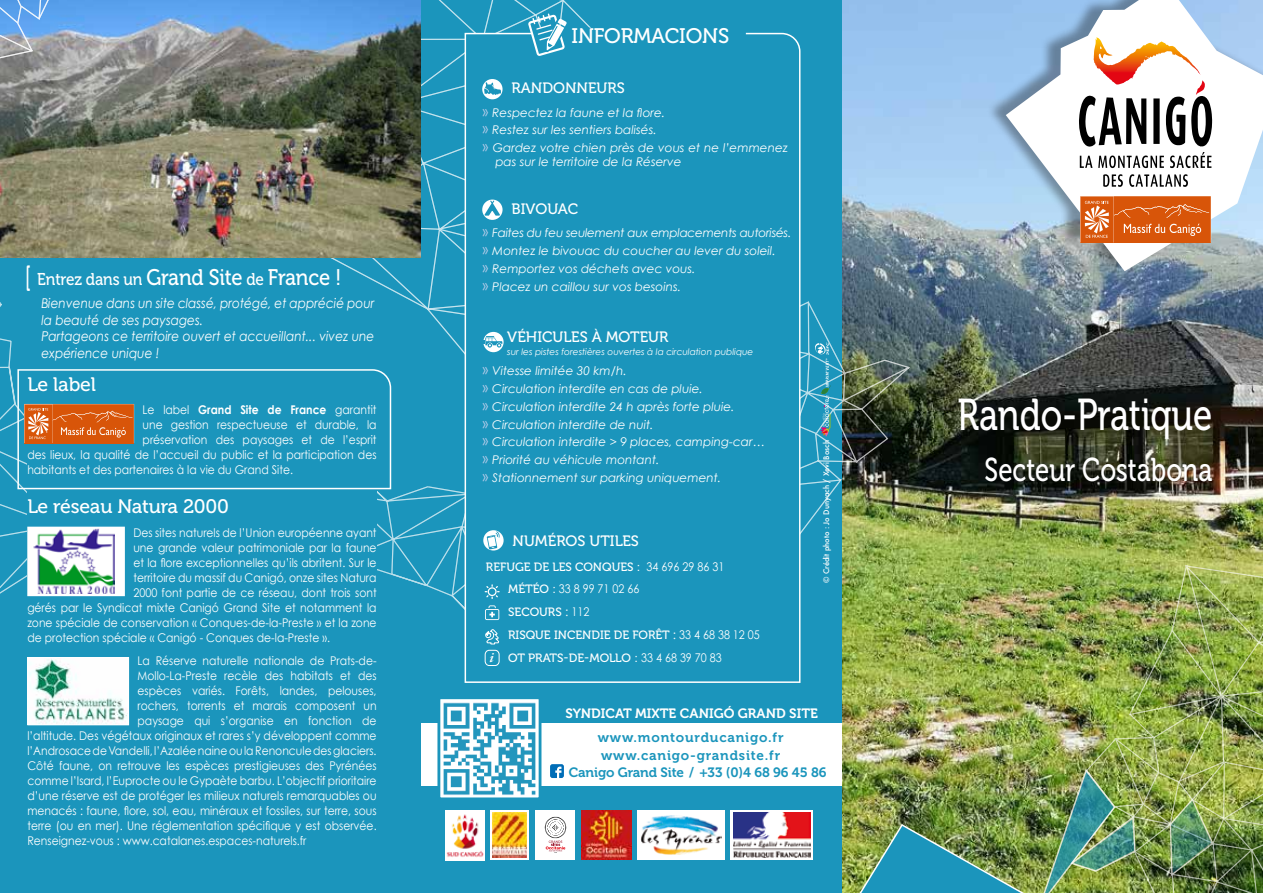
<style>
.page{position:relative;width:1263px;height:893px;background:#1b95bc}
.page>*{position:absolute;margin:0;border:0;box-sizing:border-box;transform-origin:0 0}
.t1{font:44.55px "Museo 500";color:#fff;scale:.78 1}
.t2{font:32.85px "Museo 500";color:#fff;scale:.78 1}
.t3{font:22.5px "Museo 500";letter-spacing:-.01em;color:#fff;scale:.9 1}
.t4{font:21px "Museo 500";letter-spacing:-.01em;color:#fff}
.t5{font:19.5px "Museo 500";letter-spacing:-.01em;color:#fff}
.t6{font:15px "Museo 500";color:#fff}
.t7{font:italic 600 14.85px "Adobe Garamond Pro";color:#fff}
.t8{font:italic 13.5px/16.5px "Century Gothic";color:#fff;scale:.9 1}
.t9{font:13.5px "Museo 700";letter-spacing:.06em;color:#1b95bc}
.t10{font:13.5px "Museo 700";letter-spacing:-.01em;color:#1b95bc}
.t11{font:13.5px "Museo 700";color:#fff}
.t12{font:12px "Century Gothic";color:#fff;scale:.9 1}
.t13{font:italic 12px/17.7px "Century Gothic";color:#fff}
.t14{font:12px/23px "Museo 500";color:#fff}
.t15{font:700 12px "Century Gothic";color:#fff;scale:.9 1}
.t16{font:italic 9px "Century Gothic";color:#fff}
.t17{font:500 7.5px "Futura";color:#fff}
.s1{font-size:30.75px}
.s2{font-size:17.1px}
.s3{font-weight:400}
.s4{font-family:"Futura BT";font-weight:300;font-style:normal;font-stretch:condensed;font-size:18px;color:#bacdeb}
.s5{font-family:"Museo 500"}
.s6{font-family:"Century Gothic"}
</style>
<div class="page">
<img style="left:842px;top:0;width:421px;height:893px">
<div style="left:421px;top:723px;width:421px;height:63px;background:#fff"></div>
<svg style="left:421px;top:0;width:156px;height:221px"></svg>
<img style="left:0;top:0;width:421px;height:229px">
<svg style="left:437px;top:736px;width:105px;height:62px"></svg>
<svg style="left:550px;top:764px;width:14px;height:14px"></svg>
<img style="left:1069px;top:345px;width:194px;height:155px">
<img style="left:850px;top:500px;width:413px;height:393px">
<img style="left:25px;top:221px;width:887px;height:515px">
<svg style="left:464px;top:32px;width:337px;height:652px"></svg>
<div style="left:491px;top:80px;width:172px;height:15px;background:#1b95bc"></div>
<div style="left:482px;top:79px;width:20px;height:20px;background:#fff;border-radius:50%"></div>
<svg style="left:484px;top:82px;width:17px;height:13px"></svg>
<div style="left:507px;top:201px;width:126px;height:15px;background:#1b95bc"></div>
<svg style="left:482px;top:200px;width:20px;height:20px"></svg>
<svg style="left:485px;top:201px;width:15px;height:15px"></svg>
<div style="left:507px;top:324px;width:289px;height:38px;background:#1b95bc"></div>
<div style="left:483px;top:332px;width:21px;height:20px;background:#fff;border-radius:50%"></div>
<svg style="left:484px;top:336px;width:18px;height:12px"></svg>
<div style="left:508px;top:533px;width:219px;height:15px;background:#1b95bc"></div>
<svg style="left:485px;top:584px;width:15px;height:15px"></svg>
<svg style="left:485px;top:605px;width:14px;height:15px"></svg>
<svg style="left:485px;top:629px;width:14px;height:16px"></svg>
<svg style="left:483px;top:530px;width:21px;height:20px"></svg>
<svg style="left:487px;top:531px;width:13px;height:18px"></svg>
<div style="left:485px;top:650px;width:14px;height:16px;border:1px solid #fff;border-radius:4px"></div>
<div style="left:27px;top:376px;width:350px;height:517px;background:#1b95bc"></div>
<img style="left:29px;top:685px;width:98px;height:38px">
<div style="left:27px;top:657px;width:102px;height:68px;border:1px solid #fff"></div>
<svg style="left:0;top:229px;width:428px;height:456px"></svg>
<svg style="left:0;top:0;width:61px;height:65px;background:#80a3ca"></svg>
<div style="left:986px;top:0;width:277px;height:275px;background:#000;opacity:.35"></div>
<svg style="left:1006px;top:0;width:257px;height:271px;background:#c7d7e6"></svg>
<svg style="left:1103px;top:174px;width:20px;height:13px"></svg>
<svg style="left:1129px;top:174px;width:59px;height:13px"></svg>
<svg style="left:1079px;top:38px;width:133px;height:130px;background:#c7bab3"></svg>
<svg style="left:1080px;top:196px;width:131px;height:47px;background:#dc6926"></svg>
<svg style="left:490px;top:810px;width:39px;height:50px"></svg>
<img style="left:493px;top:813px;width:33px;height:44px">
<img style="left:445px;top:810px;width:39px;height:50px">
<img style="left:581px;top:810px;width:50px;height:50px">
<div style="left:637px;top:810px;width:88px;height:50px;background:#fff"></div>
<img style="left:641px;top:815px;width:81px;height:40px">
<svg style="left:731px;top:810px;width:82px;height:50px"></svg>
<img style="left:734px;top:813px;width:76px;height:45px">
<div style="left:536px;top:810px;width:39px;height:50px;background:#fff"></div>
<svg style="left:545px;top:817px;width:21px;height:36px"></svg>
<svg style="left:17px;top:368px;width:375px;height:122px"></svg>
<svg style="left:815px;top:342px;width:16px;height:95px"></svg>
<svg style="left:528px;top:13px;width:218px;height:43px"></svg>
<h3 class="t3" style="left:25px;top:265px;width:353px"><span class="s1">[</span> <span class="s2">Entrez dans un</span> Grand Site <span class="s2">de</span> France !</h3>
<p class="t8" style="left:41px;top:295px;width:372px">Bienvenue dans un site classé, protégé, et apprécié pour la beauté de ses paysages.<br>Partageons ce territoire ouvert et accueillant... vivez une expérience unique !</p>
<h3 class="t5" style="left:27px;top:373px;width:70px">Le label</h3>
<p class="t15" style="left:143px;top:402px;width:261px"><span class="s3">Le label</span> Grand Site de France <span class="s3">garantit</span></p>
<p class="t12" style="left:143px;top:417px;width:261px">une gestion respectueuse et durable, la</p>
<p class="t12" style="left:143px;top:432px;width:261px">préservation des paysages et de l’esprit</p>
<p class="t12" style="left:27px;top:447px;width:389px">des lieux, la qualité de l’accueil du public et la participation des</p>
<p class="t12" style="left:27px;top:462px;width:297px">habitants et des partenaires à la vie du Grand Site.</p>
<h3 class="t5" style="left:27px;top:496px;width:203px">Le réseau Natura 2000</h3>
<p class="t12" style="left:133px;top:525px;width:272px">Des sites naturels de l’Union européenne ayant</p>
<p class="t12" style="left:133px;top:540px;width:272px">une grande valeur patrimoniale par la faune</p>
<p class="t12" style="left:133px;top:555px;width:272px">et la flore exceptionnelles qu’ils abritent. Sur le</p>
<p class="t12" style="left:133px;top:570px;width:272px">territoire du massif du Canigó, onze sites Natura</p>
<p class="t12" style="left:133px;top:585px;width:272px">2000 font partie de ce réseau, dont trois sont</p>
<p class="t12" style="left:27px;top:600px;width:390px">gérés par le Syndicat mixte Canigó Grand Site et notamment la</p>
<p class="t12" style="left:27px;top:615px;width:390px">zone spéciale de conservation « Conques-de-la-Preste » et la zone</p>
<p class="t12" style="left:27px;top:630px;width:338px">de protection spéciale « Canigó - Conques de-la-Preste ».</p>
<p class="t12" style="left:138px;top:654px;width:267px">La Réserve naturelle nationale de Prats-de-</p>
<p class="t12" style="left:138px;top:669px;width:267px">Mollo-La-Preste recèle des habitats et des</p>
<p class="t12" style="left:138px;top:684px;width:267px">espèces variés. Forêts, landes, pelouses,</p>
<p class="t12" style="left:138px;top:699px;width:267px">rochers, torrents et marais composent un</p>
<p class="t12" style="left:138px;top:714px;width:267px">paysage qui s’organise en fonction de</p>
<p class="t12" style="left:27px;top:729px;width:390px">l’altitude. Des végétaux originaux et rares s’y développent comme</p>
<p class="t12" style="left:27px;top:744px;width:390px">l’Androsace de Vandelli, l’Azalée naine ou la Renoncule des glaciers.</p>
<p class="t12" style="left:27px;top:759px;width:390px">Côté faune, on retrouve les espèces prestigieuses des Pyrénées</p>
<p class="t12" style="left:27px;top:774px;width:390px">comme l’Isard, l’Euprocte ou le Gypaète barbu. L’objectif prioritaire</p>
<p class="t12" style="left:27px;top:789px;width:390px">d’une réserve est de protéger les milieux naturels remarquables ou</p>
<p class="t12" style="left:27px;top:804px;width:390px">menacés : faune, flore, sol, eau, minéraux et fossiles, sur terre, sous</p>
<p class="t12" style="left:27px;top:819px;width:390px">terre (ou en mer). Une réglementation spécifique y est observée.</p>
<p class="t12" style="left:27px;top:834px;width:312px">Renseignez-vous : www.catalanes.espaces-naturels.fr</p>
<h3 class="t4" style="left:572px;top:25px;width:159px">INFORMACIONS</h3>
<p class="t6" style="left:511px;top:80px;width:115px">RANDONNEURS</p>
<p class="t13" style="left:483px;top:103px;width:307px"><span class="s4">»</span> Respectez la faune et la flore.<br><span class="s4">»</span> Restez sur les sentiers balisés.<br><span class="s4">»</span> Gardez votre chien près de vous et ne l’emmenez</p>
<p class="t13" style="left:495px;top:152px;width:188px">pas sur le territoire de la Réserve</p>
<p class="t6" style="left:512px;top:201px;width:68px">BIVOUAC</p>
<p class="t13" style="left:483px;top:224px;width:310px"><span class="s4">»</span> Faites du feu seulement aux emplacements autorisés. <span class="s4">»</span> Montez le bivouac du coucher au lever du soleil.<br><span class="s4">»</span> Remportez vos déchets avec vous.<br><span class="s4">»</span> Placez un caillou sur vos besoins.</p>
<p class="t6" style="left:507px;top:329px;width:163px">VÉHICULES À MOTEUR</p>
<p class="t16" style="left:507px;top:347px;width:248px">sur les pistes forestières ouvertes à la circulation publique</p>
<p class="t13" style="left:483px;top:362px;width:284px"><span class="s4">»</span> Vitesse limitée 30 km/h.<br><span class="s4">»</span> Circulation interdite en cas de pluie.<br><span class="s4">»</span> Circulation interdite 24 h après forte pluie.<br><span class="s4">»</span> Circulation interdite de nuit.<br><span class="s4">»</span> Circulation interdite &gt; 9 places, camping-car… <span class="s4">»</span> Priorité au véhicule montant.<br><span class="s4">»</span> Stationnement sur parking uniquement.</p>
<p class="t6" style="left:513px;top:533px;width:128px">NUMÉROS UTILES</p>
<p class="t12" style="left:508px;top:582px;width:148px"><span class="s5">MÉTÉO :</span> 33 8 99 71 02 66</p>
<p class="t14" style="left:508px;top:601px;width:253px">SECOURS <span class="s6">: 112<br></span>RISQUE INCENDIE DE FORÊT <span class="s6">: 33 4 68 38 12 05<br></span>OT PRATS-DE-MOLLO : <span class="s6">33 4 68 39 70 83</span></p>
<p class="t14" style="left:486px;top:556px;width:240px">REFUGE DE LES CONQUES : <span class="s6">34 696 29 86 31</span></p>
<p class="t7" style="left:489px;top:649px;width:6px">i</p>
<p class="t17" style="left:821px;top:583px;width:144px;rotate:-90deg">© Crédit photo : Jo Dunyach / Xevi Bosch</p>
<p class="t11" style="left:565px;top:705px;width:254px">SYNDICAT MIXTE CANIGÓ GRAND SITE</p>
<p class="t9" style="left:598px;top:730px;width:187px">www.montourducanigo.fr</p>
<p class="t9" style="left:601px;top:747px;width:181px">www.canigo-grandsite.fr</p>
<p class="t10" style="left:569px;top:765px;width:259px">Canigo Grand Site / +33 (0)4 68 96 45 86</p>
<h1 class="t1" style="left:957px;top:390px;width:328px">Rando-Pratique</h1>
<h2 class="t2" style="left:984px;top:452px;width:294px">Secteur Costabona</h2>
</div>
